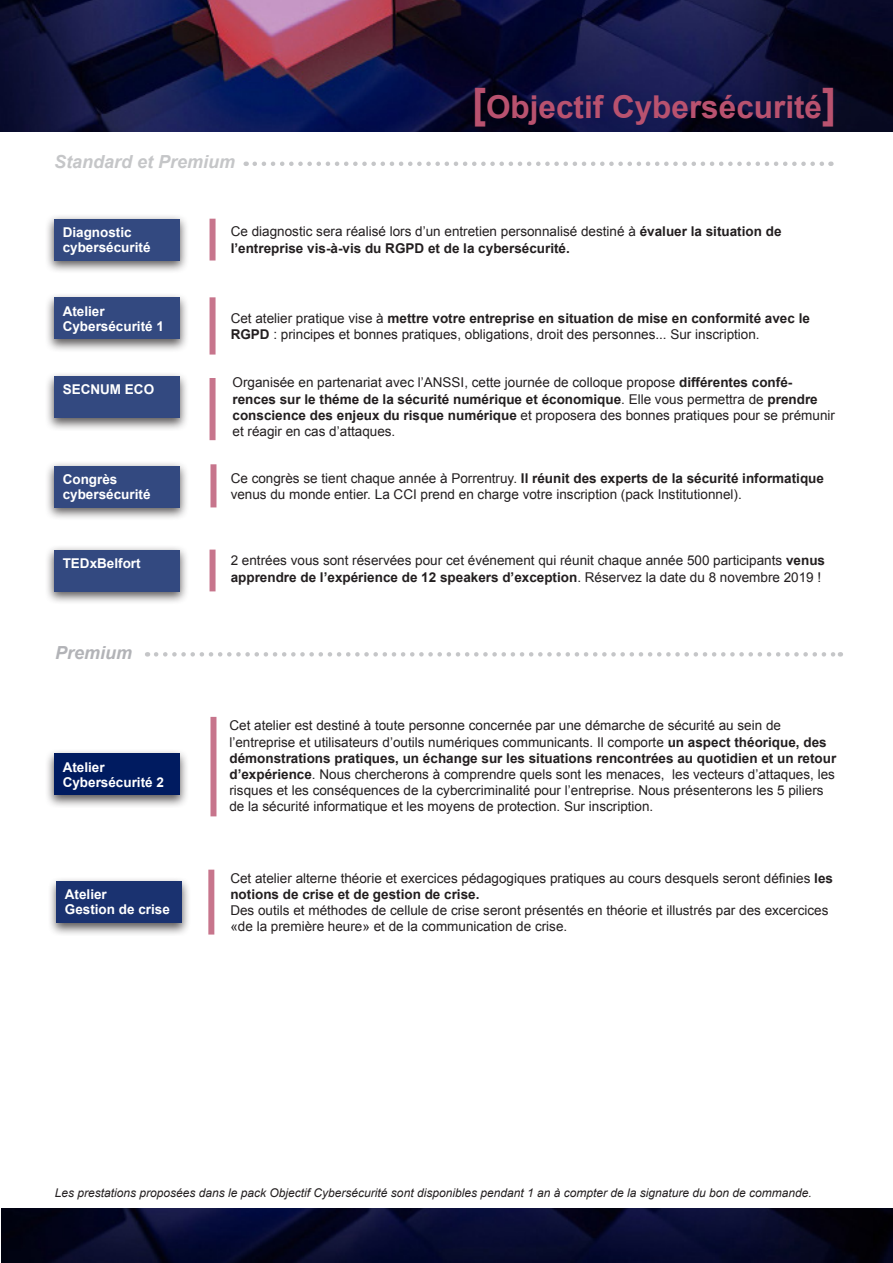
<style>
.page{position:relative;width:893px;height:1263px;background:#fff}
.page>*{position:absolute;margin:0;border:0;box-sizing:border-box;transform-origin:0 0}
.t1{font:700 31.5px "Arial";color:#b9526f}
.t2{font:italic 700 18px "Arial";color:#c5c6c8}
.t3{font:italic 700 18px "Arial";color:#b2b3b7}
.t4{font:13.5px/16.2px "Arial";color:#231f20}
.t5{font:700 13.5px/16.2px "Arial";color:#231f20}
.t6{font:700 13.5px/15px "Arial";color:#fff}
.t7{font:italic 12px "Arial";color:#231f20}
.s1{font-size:42px}
.s2{font-weight:400}
.s3{font-weight:700}
</style>
<div class="page">
<img style="left:0;top:0;width:893px;height:132px">
<img style="left:1px;top:1209px;width:891px;height:54px">
<div style="left:45px;top:214px;width:144px;height:60px;background:#231f20;opacity:.75"></div>
<div style="left:54px;top:219px;width:126px;height:41px;background:#334980"></div>
<div style="left:45px;top:293px;width:144px;height:60px;background:#231f20;opacity:.75"></div>
<div style="left:54px;top:297px;width:126px;height:42px;background:#334980"></div>
<div style="left:45px;top:748px;width:144px;height:60px;background:#231f20;opacity:.75"></div>
<div style="left:54px;top:753px;width:126px;height:42px;background:#001b60"></div>
<div style="left:45px;top:371px;width:144px;height:60px;background:#231f20;opacity:.75"></div>
<div style="left:54px;top:376px;width:126px;height:42px;background:#334980"></div>
<div style="left:45px;top:461px;width:144px;height:60px;background:#231f20;opacity:.75"></div>
<div style="left:54px;top:466px;width:126px;height:41px;background:#334980"></div>
<div style="left:45px;top:545px;width:144px;height:60px;background:#231f20;opacity:.75"></div>
<div style="left:54px;top:550px;width:126px;height:41px;background:#334980"></div>
<div style="left:47px;top:876px;width:144px;height:60px;background:#231f20;opacity:.75"></div>
<div style="left:56px;top:881px;width:126px;height:42px;background:#1a3270"></div>
<div style="left:210px;top:219px;width:6px;height:41px;background:#c7758c"></div>
<div style="left:210px;top:297px;width:6px;height:58px;background:#c7758c"></div>
<div style="left:210px;top:378px;width:6px;height:62px;background:#c7758c"></div>
<div style="left:210px;top:464px;width:6px;height:43px;background:#c7758c"></div>
<div style="left:210px;top:550px;width:6px;height:41px;background:#c7758c"></div>
<div style="left:210px;top:717px;width:6px;height:99px;background:#c7758c"></div>
<div style="left:208px;top:870px;width:6px;height:64px;background:#c7758c"></div>
<svg style="left:255px;top:162px;width:576px;height:4px"></svg>
<svg style="left:156px;top:652px;width:685px;height:5px"></svg>
<p class="t2" style="left:54px;top:149px;width:183px">Standard et Premium</p>
<p class="t1" style="left:472px;top:86px;width:366px"><span class="s1">[</span>Objectif Cybersécurité<span class="s1">]</span></p>
<p class="t6" style="left:63px;top:225px;width:89px">Diagnostic cybersécurité</p>
<p class="t6" style="left:63px;top:304px;width:103px">Atelier<br>Cybersécurité 1</p>
<p class="t6" style="left:63px;top:382px;width:93px">SECNUM ECO</p>
<p class="t6" style="left:63px;top:472px;width:89px">Congrès cybersécurité</p>
<p class="t6" style="left:63px;top:556px;width:80px">TEDxBelfort</p>
<p class="t3" style="left:55px;top:641px;width:79px">Premium</p>
<p class="t6" style="left:63px;top:760px;width:103px">Atelier<br>Cybersécurité 2</p>
<p class="t6" style="left:65px;top:887px;width:44px">Atelier</p>
<p class="t6" style="left:65px;top:902px;width:107px">Gestion de crise</p>
<p class="t5" style="left:231px;top:224px;width:552px"><span class="s2">Ce diagnostic sera réalisé lors d’un entretien personnalisé destiné à</span> évaluer la situation de l’entreprise vis-à-vis du RGPD et de la cybersécurité.</p>
<p class="t4" style="left:231px;top:310px;width:581px">Cet atelier pratique vise à <span class="s3">mettre votre entreprise en situation de mise en conformité avec le<br>RGPD</span> : principes et bonnes pratiques, obligations, droit des personnes... Sur inscription.</p>
<p class="t4" style="left:232px;top:375px;width:604px">Organisée en partenariat avec l’ANSSI, cette journée de colloque propose <span class="s3">différentes confé&shy;rences sur le théme de la sécurité numérique et économique</span>. Elle vous permettra de <span class="s3">prendre conscience des enjeux du risque numérique</span> et proposera des bonnes pratiques pour se prémunir et réagir en cas d’attaques.</p>
<p class="t4" style="left:231px;top:470px;width:595px">Ce congrès se tient chaque année à Porrentruy. <span class="s3">Il réunit des experts de la sécurité informatique </span>venus du monde entier. La CCI prend en charge votre inscription (pack Institutionnel).</p>
<p class="t4" style="left:231px;top:553px;width:596px">2 entrées vous sont réservées pour cet événement qui réunit chaque année 500 participants <span class="s3">venus apprendre de l’expérience de 12 speakers d’exception</span>. Réservez la date du 8 novembre 2019 !</p>
<p class="t4" style="left:229px;top:718px;width:608px">Cet atelier est destiné à toute personne concernée par une démarche de sécurité au sein de l’entreprise et utilisateurs d’outils numériques communicants. Il comporte <span class="s3">un aspect théorique, des démonstrations pratiques, un échange sur les situations rencontrées au quotidien et un retour d’expérience</span>. Nous chercherons à comprendre quels sont les menaces, les vecteurs d’attaques, les risques et les conséquences de la cybercriminalité pour l’entreprise. Nous présenterons les 5 piliers de la sécurité informatique et les moyens de protection. Sur inscription.</p>
<p class="t4" style="left:230px;top:870px;width:604px">Cet atelier alterne théorie et exercices pédagogiques pratiques au cours desquels seront définies <span class="s3">les notions de crise et de gestion de crise.<br></span>Des outils et méthodes de cellule de crise seront présentés en théorie et illustrés par des excercices «de la première heure» et de la communication de crise.</p>
<p class="t7" style="left:55px;top:1185px;width:759px">Les prestations proposées dans le pack Objectif Cybersécurité sont disponibles pendant 1 an à compter de la signature du bon de commande.</p>
</div>
